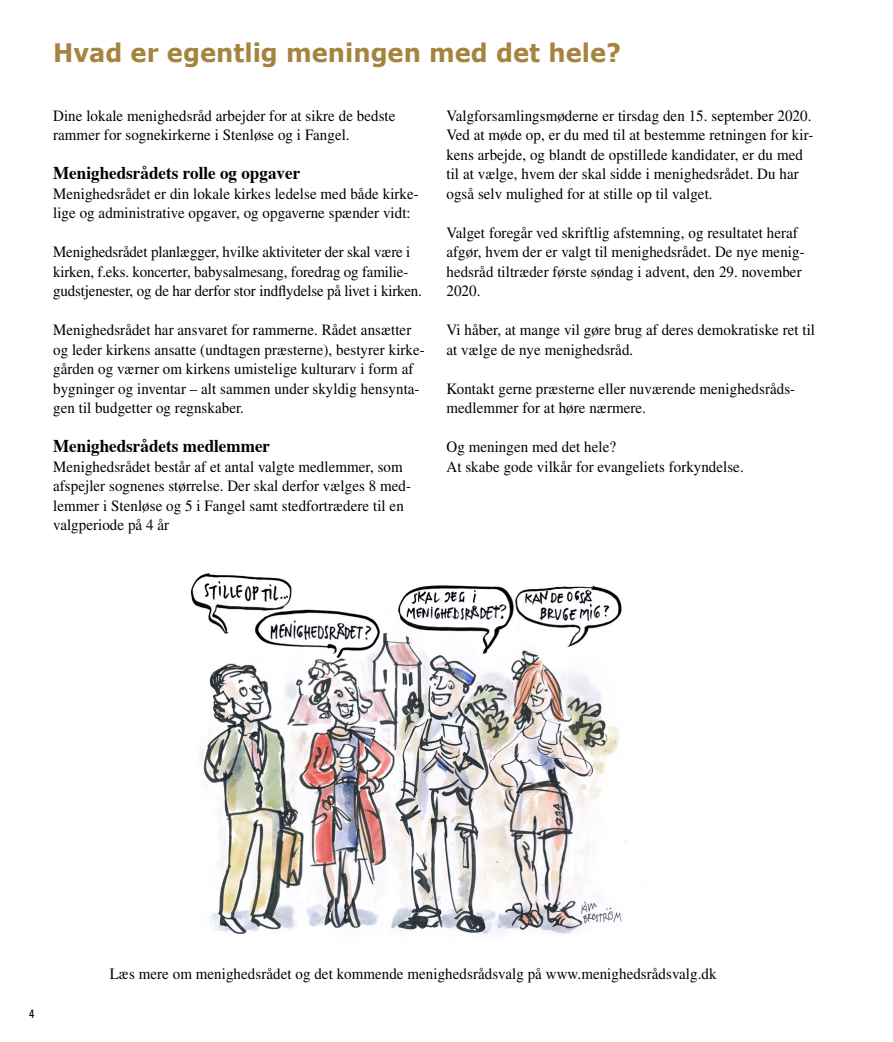
<style>
.page{position:relative;width:893px;height:1042px;background:#fff}
.page>*{position:absolute;margin:0;border:0;box-sizing:border-box;transform-origin:0 0}
.t1{font:700 25.5px "Verdana";color:#a4843e;scale:.95 1}
.t2{font:700 18px "Times";color:#000;scale:.95 1}
.t3{font:15.75px/19.5px "Times";letter-spacing:.005em;color:#000;scale:.95 1}
.t4{font:condensed 12px "Univers";color:#000}
</style>
<div class="page">
<img style="left:190px;top:573px;width:454px;height:361px">
<h1 class="t1" style="left:53px;top:36px;width:599px">Hvad er egentlig meningen med det hele?</h1>
<p class="t3" style="left:53px;top:105px;width:362px">Dine lokale menighedsråd arbejder for at sikre de bedste rammer for sognekirkerne i Stenløse og i Fangel.</p>
<p class="t2" style="left:53px;top:156px;width:262px">Menighedsrådets rolle og opgaver</p>
<p class="t3" style="left:53px;top:183px;width:386px">Menighedsrådet er din lokale kirkes ledelse med både kirke&shy;lige og administrative opgaver, og opgaverne spænder vidt:</p>
<p class="t3" style="left:53px;top:242px;width:390px">Menighedsrådet planlægger, hvilke aktiviteter der skal være i kirken, f.eks. koncerter, babysalmesang, foredrag og familie&shy;gudstjenester, og de har derfor stor indflydelse på livet i kirken.</p>
<p class="t3" style="left:53px;top:320px;width:393px">Menighedsrådet har ansvaret for rammerne. Rådet ansætter og leder kirkens ansatte (undtagen præsterne), bestyrer kirke&shy;gården og værner om kirkens umistelige kulturarv i form af bygninger og inventar – alt sammen under skyldig hensynta&shy;gen til budgetter og regnskaber.</p>
<p class="t2" style="left:53px;top:429px;width:230px">Menighedsrådets medlemmer</p>
<p class="t3" style="left:53px;top:456px;width:378px">Menighedsrådet består af et antal valgte medlemmer, som afspejler sognenes størrelse. Der skal derfor vælges 8 med&shy;lemmer i Stenløse og 5 i Fangel samt stedfortrædere til en valgperiode på 4 år</p>
<p class="t3" style="left:446px;top:105px;width:388px">Valgforsamlingsmøderne er tirsdag den 15. september 2020.<br>Ved at møde op, er du med til at bestemme retningen for kir&shy;kens arbejde, og blandt de opstillede kandidater, er du med til at vælge, hvem der skal sidde i menighedsrådet. Du har også selv mulighed for at stille op til valget.</p>
<p class="t3" style="left:446px;top:222px;width:378px">Valget foregår ved skriftlig afstemning, og resultatet heraf afgør, hvem der er valgt til menighedsrådet. De nye menig&shy;hedsråd tiltræder første søndag i advent, den 29. november 2020.</p>
<p class="t3" style="left:446px;top:320px;width:389px">Vi håber, at mange vil gøre brug af deres demokratiske ret til at vælge de nye menighedsråd.</p>
<p class="t3" style="left:446px;top:378px;width:369px">Kontakt gerne præsterne eller nuværende menighedsråds&shy;medlemmer for at høre nærmere.</p>
<p class="t3" style="left:446px;top:437px;width:314px">Og meningen med det hele?<br>At skabe gode vilkår for evangeliets forkyndelse.</p>
<p class="t4" style="left:29px;top:1006px;width:7px">4</p>
<p class="t3" style="left:110px;top:963px;width:640px">Læs mere om menighedsrådet og det kommende menighedsrådsvalg på www.menighedsrådsvalg.dk</p>
</div>
